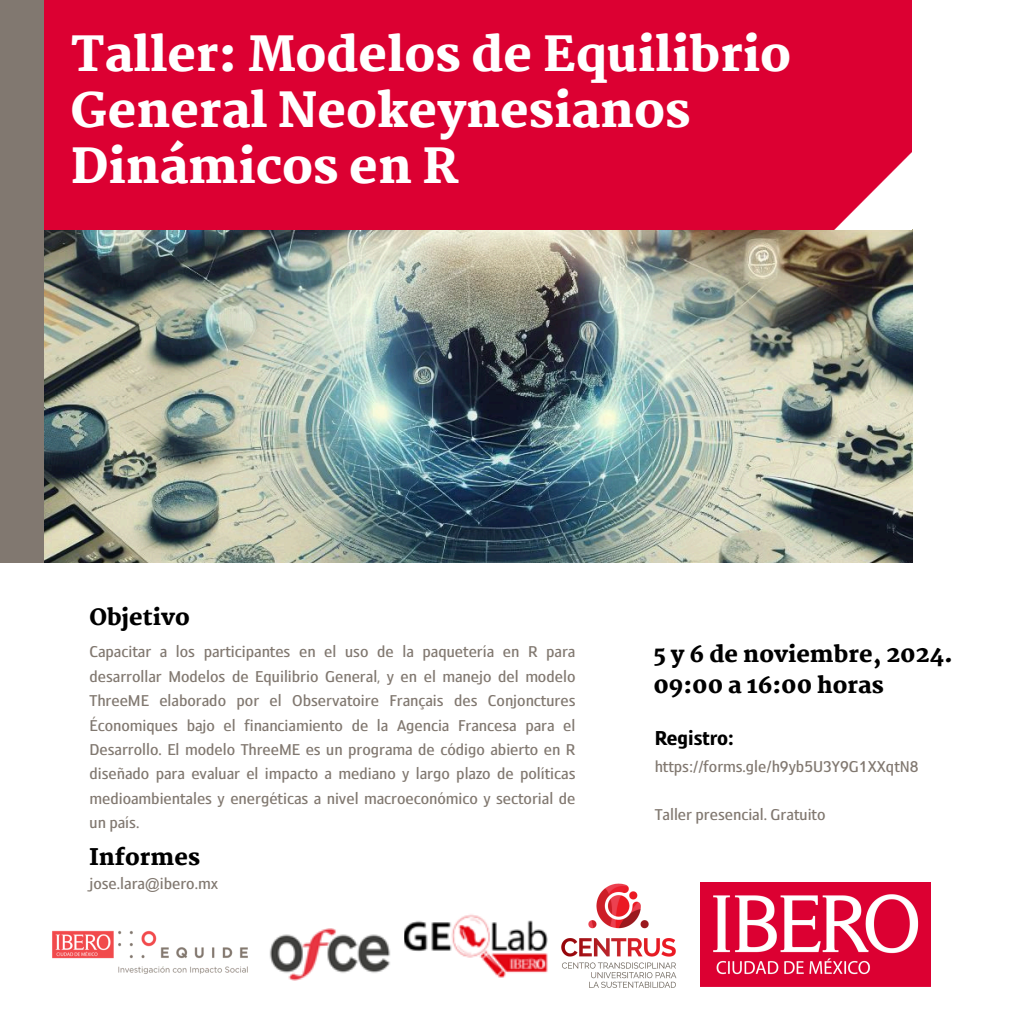
<style>
.page{position:relative;width:1013px;height:1013px;background:#fff}
.page>*{position:absolute;margin:0;border:0;box-sizing:border-box;transform-origin:0 0}
.t1{font:800 47.5px/56.2px "Martel";color:#fff}
.t2{font:800 22.5px/31px "Martel";color:#000}
.t3{font:22.5px "OS Aran 700";color:#000}
.t4{font:17.5px/24.4px "OS Aran 500";color:#817870;text-align:justify}
</style>
<div class="page">
<img style="left:44px;top:229px;width:868px;height:333px">
<div style="left:44px;top:0;width:867px;height:229px;background:#dc0032"></div>
<div style="left:0;top:0;width:44px;height:562px;background:#817870"></div>
<img style="left:700px;top:882px;width:230px;height:104px">
<img style="left:52px;top:930px;width:196px;height:44px">
<img style="left:404px;top:914px;width:132px;height:64px">
<img style="left:269px;top:928px;width:122px;height:52px">
<img style="left:536px;top:883px;width:141px;height:105px">
<p class="t1" style="left:71px;top:26px;width:721px">Taller: Modelos de Equilibrio<br>General Neokeynesianos<br>Dinámicos en R</p>
<h3 class="t2" style="left:89px;top:602px;width:102px">Objetivo</h3>
<p class="t4" style="left:89px;top:641px;width:487px">Capacitar a los participantes en el uso de la paquetería en R para desarrollar Modelos de Equilibrio General, y en el manejo del modelo ThreeME elaborado por el Observatoire Français des Conjonctures Économiques bajo el financiamiento de la Agencia Francesa para el Desarrollo. El modelo ThreeME es un programa de código abierto en R diseñado para evaluar el impacto a mediano y largo plazo de políticas medioambientales y energéticas a nivel macroeconómico y sectorial de un país.</p>
<p class="t2" style="left:89px;top:842px;width:112px">Informes</p>
<h3 class="t4" style="left:89px;top:872px;width:130px">jose.lara@ibero.mx</h3>
<p class="t2" style="left:653px;top:638px;width:301px">5 y 6 de noviembre, 2024.<br>09:00 a 16:00 horas</p>
<p class="t3" style="left:654px;top:728px;width:81px">Registro:</p>
<p class="t4" style="left:654px;top:755px;width:265px">https://forms.gle/h9yb5U3Y9G1XXqtN8</p>
<p class="t4" style="left:654px;top:803px;width:172px">Taller presencial. Gratuito</p>
</div>
